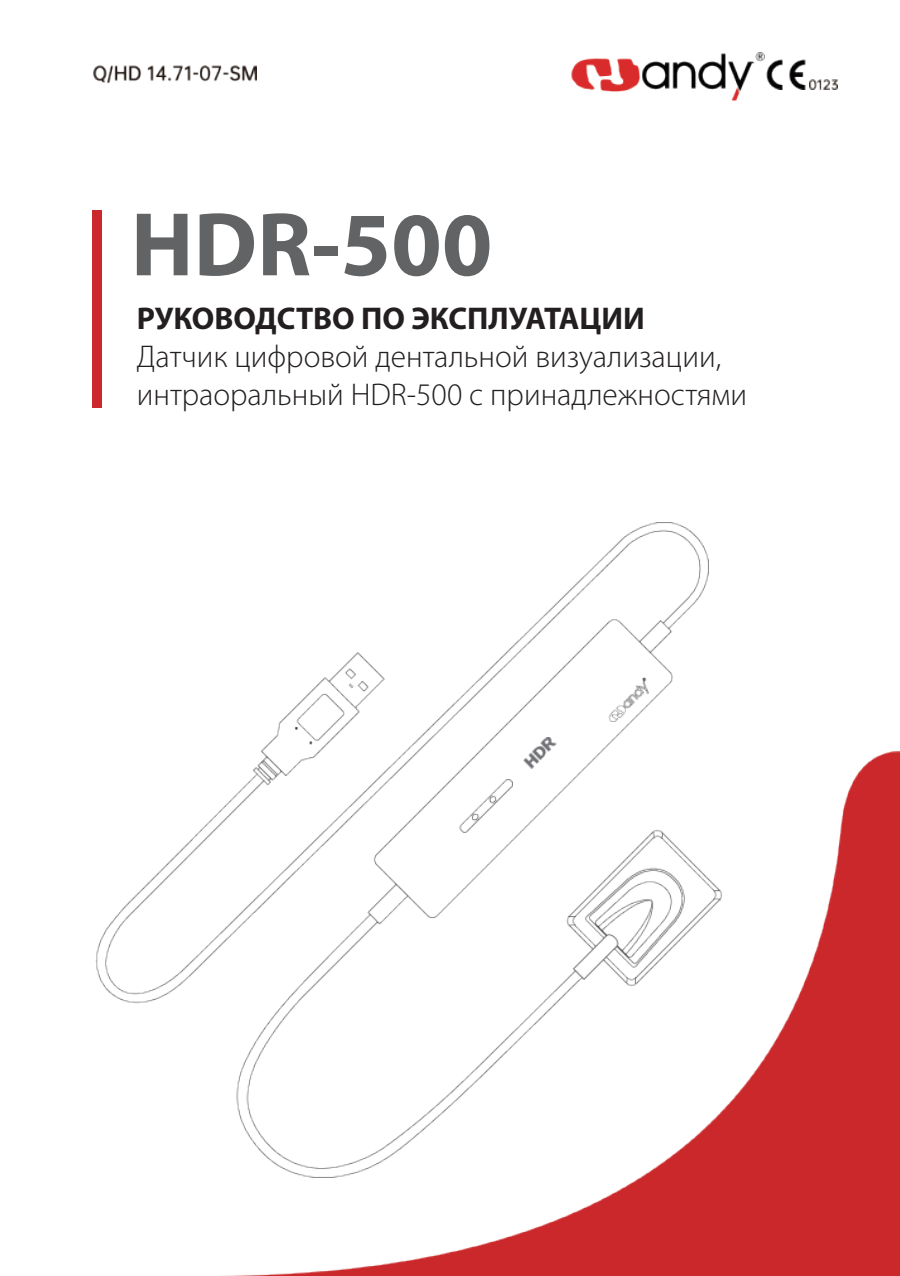
<style>
.page{position:relative;width:900px;height:1276px;background:#fff}
.page>*{position:absolute;margin:0;border:0;box-sizing:border-box;transform-origin:0 0}
.t1{font:700 91.25px "Myriad Pro";color:#616365}
.t2{font:300 31.5px/37.8px "Myriad Pro";color:#231f20}
.t3{font:700 31.5px "Myriad Pro";color:#231f20}
</style>
<div class="page">
<img style="left:222px;top:751px;width:678px;height:525px">
<img style="left:571px;top:52px;width:193px;height:50px">
<div style="left:92px;top:211px;width:10px;height:197px;background:#ca282b"></div>
<img style="left:94px;top:66px;width:163px;height:17px">
<img style="left:809px;top:79px;width:28px;height:10px">
<img style="left:767px;top:59px;width:39px;height:30px">
<img style="left:95px;top:522px;width:614px;height:655px">
<img style="left:566px;top:830px;width:157px;height:156px">
<svg style="left:568px;top:916px;width:7px;height:11px"></svg>
<svg style="left:626px;top:977px;width:10px;height:8px"></svg>
<svg style="left:714px;top:890px;width:6px;height:10px"></svg>
<svg style="left:652px;top:832px;width:10px;height:6px"></svg>
<img style="left:253px;top:652px;width:132px;height:133px">
<img style="left:459px;top:779px;width:53px;height:53px">
<img style="left:524px;top:738px;width:32px;height:30px">
<img style="left:608px;top:677px;width:40px;height:44px">
<svg style="left:642px;top:678px;width:4px;height:3px"></svg>
<img style="left:294px;top:683px;width:59px;height:61px">
<h1 class="t1" style="left:131px;top:185px;width:363px">HDR-500</h1>
<p class="t3" style="left:137px;top:298px;width:510px">РУКОВОДСТВО ПО ЭКСПЛУАТАЦИИ</p>
<p class="t2" style="left:137px;top:337px;width:612px">Датчик цифровой дентальной визуализации, интраоральный HDR-500 с принадлежностями</p>
</div>
